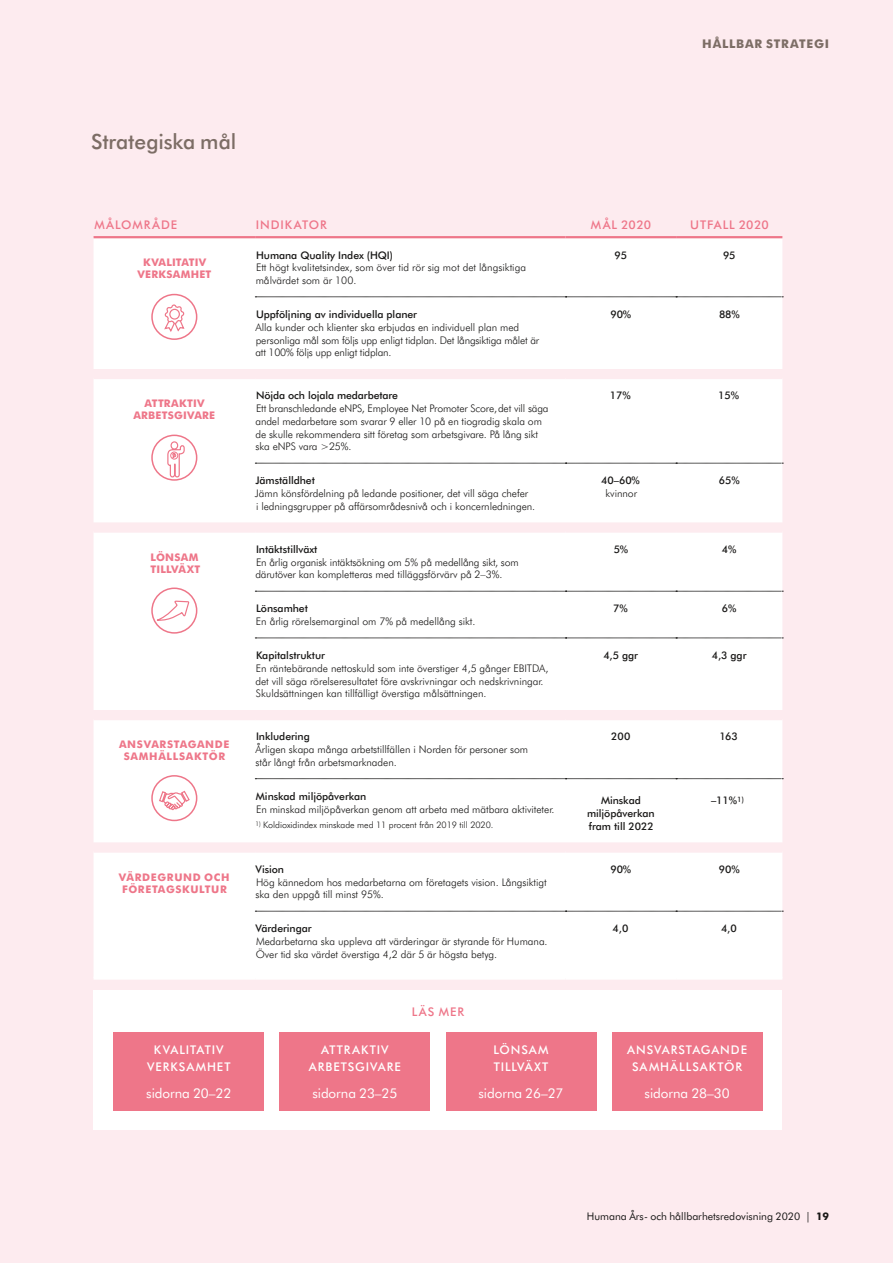
<style>
.page{position:relative;width:893px;height:1263px;background:#fdebef}
.page>*{position:absolute;margin:0;border:0;box-sizing:border-box;transform-origin:0 0}
.t1{font:500 21px "Futura BT";letter-spacing:-.005em;color:#7c6d65}
.t2{font:13.5px "Futura BT";letter-spacing:-.005em;color:#fff}
.t3{font:500 12px/16.5px "Futura BT";letter-spacing:.08em;color:#fff;text-align:center}
.t4{font:500 12px "Futura BT";letter-spacing:.075em;color:#ee7689}
.t5{font:800 12px "Futura BT";color:#7c6d65}
.t6{font:300 10.5px/12.8px "Futura BT";letter-spacing:-.005em;color:#181716}
.t7{font:500 10.5px/12.8px "Futura BT";letter-spacing:-.005em;color:#181716;text-align:center}
.t8{font:10.5px "Futura BT";color:#181716}
.t9{font:800 10.5px/12px "Futura BT";letter-spacing:.04em;color:#ee7689;text-align:center}
.t10{font:800 10.5px/12px "Futura BT";letter-spacing:.065em;color:#ee7689;text-align:center}
.t11{font:800 10.5px/12px "Futura BT";letter-spacing:.06em;color:#ee7689;text-align:center}
.t12{font:800 10.5px/12px "Futura BT";letter-spacing:.02em;color:#ee7689}
.t13{font:300 9px "Futura BT";letter-spacing:-.005em;color:#181716}
.s1{font-weight:800}
</style>
<div class="page">
<div style="left:94px;top:238px;width:688px;height:739px;background:#fff"></div>
<svg style="left:94px;top:369px;width:688px;height:481px;background:#fefdfd"></svg>
<hr style="left:94px;top:236px;width:161px;height:2px;background:#ee7689">
<hr style="left:255px;top:236px;width:311px;height:2px;background:#ee7689">
<hr style="left:566px;top:236px;width:110px;height:2px;background:#ee7689">
<hr style="left:676px;top:236px;width:106px;height:2px;background:#ee7689">
<svg style="left:255px;top:297px;width:528px;height:1px"></svg>
<svg style="left:255px;top:463px;width:528px;height:1px"></svg>
<svg style="left:255px;top:591px;width:528px;height:1px"></svg>
<svg style="left:255px;top:911px;width:528px;height:1px"></svg>
<svg style="left:255px;top:778px;width:528px;height:1px"></svg>
<hr style="left:94px;top:977px;width:161px;height:3px;background:#fff">
<hr style="left:255px;top:977px;width:311px;height:3px;background:#fff">
<hr style="left:566px;top:977px;width:110px;height:3px;background:#fff">
<hr style="left:676px;top:977px;width:106px;height:3px;background:#fff">
<svg style="left:255px;top:638px;width:528px;height:1px"></svg>
<hr style="left:94px;top:376px;width:161px;height:3px;background:#fdebef">
<hr style="left:255px;top:376px;width:311px;height:3px;background:#fdebef">
<hr style="left:566px;top:376px;width:110px;height:3px;background:#fdebef">
<hr style="left:676px;top:376px;width:106px;height:3px;background:#fdebef">
<hr style="left:94px;top:530px;width:161px;height:3px;background:#fdebef">
<hr style="left:255px;top:530px;width:311px;height:3px;background:#fdebef">
<hr style="left:566px;top:530px;width:110px;height:3px;background:#fdebef">
<hr style="left:676px;top:530px;width:106px;height:3px;background:#fdebef">
<hr style="left:94px;top:717px;width:161px;height:3px;background:#fdebef">
<hr style="left:255px;top:717px;width:311px;height:3px;background:#fdebef">
<hr style="left:566px;top:717px;width:110px;height:3px;background:#fdebef">
<hr style="left:676px;top:717px;width:106px;height:3px;background:#fdebef">
<hr style="left:94px;top:850px;width:161px;height:3px;background:#fdebef">
<hr style="left:255px;top:850px;width:311px;height:3px;background:#fdebef">
<hr style="left:566px;top:850px;width:110px;height:3px;background:#fdebef">
<hr style="left:676px;top:850px;width:106px;height:3px;background:#fdebef">
<div style="left:152px;top:295px;width:45px;height:44px;background:#fff;border-radius:50%"></div>
<div style="left:151px;top:294px;width:46px;height:46px;border:2px solid #ee7689;border-radius:50%"></div>
<svg style="left:164px;top:304px;width:21px;height:28px"></svg>
<div style="left:152px;top:435px;width:45px;height:45px;background:#fff;border-radius:50%"></div>
<div style="left:151px;top:435px;width:46px;height:46px;border:2px solid #ee7689;border-radius:50%"></div>
<svg style="left:167px;top:441px;width:18px;height:37px"></svg>
<div style="left:152px;top:588px;width:45px;height:45px;background:#fff;border-radius:50%"></div>
<div style="left:151px;top:587px;width:46px;height:47px;border:2px solid #ee7689;border-radius:50%"></div>
<svg style="left:152px;top:600px;width:38px;height:21px"></svg>
<div style="left:152px;top:776px;width:45px;height:44px;background:#fff;border-radius:50%"></div>
<div style="left:151px;top:775px;width:46px;height:46px;border:2px solid #ee7689;border-radius:50%"></div>
<svg style="left:159px;top:790px;width:32px;height:21px"></svg>
<div style="left:94px;top:991px;width:688px;height:139px;background:#fff"></div>
<div style="left:114px;top:1032px;width:150px;height:79px;background:#ee7689"></div>
<div style="left:280px;top:1032px;width:150px;height:79px;background:#ee7689"></div>
<div style="left:446px;top:1032px;width:150px;height:79px;background:#ee7689"></div>
<div style="left:612px;top:1032px;width:150px;height:79px;background:#ee7689"></div>
<h1 class="t1" style="left:91px;top:128px;width:147px">Strategiska mål</h1>
<p class="t5" style="left:702px;top:36px;width:10px">HÅLLBAR</p>
<p class="t5" style="left:766px;top:36px;width:9px">STRATEGI</p>
<p class="t4" style="left:94px;top:217px;width:84px">MÅLOMRÅDE</p>
<p class="t4" style="left:256px;top:217px;width:72px">INDIKATOR</p>
<p class="t4" style="left:591px;top:217px;width:62px">MÅL 2020</p>
<p class="t4" style="left:690px;top:217px;width:80px">UTFALL 2020</p>
<p class="t9" style="left:137px;top:256px;width:75px">KVALITATIV<br>VERKSAMHET</p>
<p class="t7" style="left:256px;top:248px;width:138px">Humana Quality Index (HQI)</p>
<p class="t6" style="left:256px;top:261px;width:272px">Ett högt kvalitetsindex, som över tid rör sig mot det långsiktiga målvärdet som är 100.</p>
<p class="t7" style="left:615px;top:248px;width:14px">95</p>
<p class="t7" style="left:723px;top:248px;width:14px">95</p>
<p class="t9" style="left:133px;top:397px;width:83px">ATTRAKTIV<br>ARBETSGIVARE</p>
<p class="t12" style="left:150px;top:551px;width:51px">LÖNSAM<br>TILLVÄXT</p>
<p class="t10" style="left:119px;top:738px;width:112px">ANSVARSTAGANDE<br>SAMHÄLLSAKTÖR</p>
<p class="t11" style="left:119px;top:871px;width:112px">VÄRDEGRUND OCH<br>FÖRETAGSKULTUR</p>
<p class="t3" style="left:147px;top:1041px;width:85px">KVALITATIV<br>VERKSAMHET</p>
<p class="t2" style="left:146px;top:1084px;width:87px">sidorna 20–22</p>
<p class="t7" style="left:256px;top:308px;width:163px">Uppföljning av individuella planer</p>
<p class="t6" style="left:255px;top:321px;width:285px">Alla kunder och klienter ska erbjudas en individuell plan med personliga mål som följs upp enligt tidplan. Det långsiktiga målet är att 100% följs upp enligt tidplan.</p>
<p class="t7" style="left:256px;top:389px;width:144px">Nöjda och lojala medarbetare</p>
<p class="t6" style="left:255px;top:402px;width:295px">Ett branschledande eNPS, Employee Net Promoter Score,det vill säga andel medarbetare som svarar 9 eller 10 på en tiogradig skala om de skulle rekommendera sitt företag som arbetsgivare. På lång sikt ska eNPS vara &gt;25%.</p>
<p class="t7" style="left:255px;top:474px;width:61px">Jämställdhet</p>
<p class="t6" style="left:255px;top:487px;width:282px">Jämn könsfördelning på ledande positioner, det vill säga chefer<br>i ledningsgrupper på affärsområdesnivå och i koncernledningen.</p>
<p class="t7" style="left:256px;top:543px;width:63px">Intäktstillväxt</p>
<p class="t6" style="left:255px;top:555px;width:265px">En årlig organisk intäktsökning om 5% på medellång sikt, som därutöver kan kompletteras med tilläggsförvärv på 2–3%.</p>
<p class="t7" style="left:256px;top:602px;width:53px">Lönsamhet</p>
<p class="t6" style="left:256px;top:615px;width:221px">En årlig rörelsemarginal om 7% på medellång sikt.</p>
<p class="t7" style="left:256px;top:649px;width:70px">Kapitalstruktur</p>
<p class="t6" style="left:255px;top:662px;width:295px">En räntebärande nettoskuld som inte överstiger 4,5 gånger EBITDA, det vill säga rörelseresultatet före avskrivningar och nedskrivningar.<br>Skuldsättningen kan tillfälligt överstiga målsättningen.</p>
<p class="t7" style="left:256px;top:730px;width:55px">Inkludering</p>
<p class="t6" style="left:256px;top:743px;width:274px">Årligen skapa många arbetstillfällen i Norden för personer som står långt från arbetsmarknaden.</p>
<p class="t7" style="left:256px;top:790px;width:112px">Minskad miljöpåverkan</p>
<p class="t6" style="left:256px;top:802px;width:300px">En minskad miljöpåverkan genom att arbeta med mätbara aktiviteter.</p>
<p class="t13" style="left:255px;top:819px;width:240px"><sup>1)</sup> Koldioxidindex minskade med 11 procent från 2019 till 2020.</p>
<p class="t7" style="left:256px;top:863px;width:30px">Vision</p>
<p class="t6" style="left:256px;top:875px;width:293px">Hög kännedom hos medarbetarna om företagets vision. Långsiktigt ska den uppgå till minst 95%.</p>
<p class="t7" style="left:256px;top:922px;width:58px">Värderingar</p>
<p class="t6" style="left:256px;top:935px;width:293px">Medarbetarna ska uppleva att värderingar är styrande för Humana.<br>Över tid ska värdet överstiga 4,2 där 5 är högsta betyg.</p>
<p class="t3" style="left:309px;top:1041px;width:94px">ATTRAKTIV<br>ARBETSGIVARE</p>
<p class="t2" style="left:312px;top:1084px;width:87px">sidorna 23–25</p>
<p class="t4" style="left:412px;top:1004px;width:54px">LÄS MER</p>
<p class="t3" style="left:493px;top:1041px;width:57px;text-align:left">LÖNSAM<br>TILLVÄXT</p>
<p class="t2" style="left:478px;top:1084px;width:87px">sidorna 26–27</p>
<p class="t7" style="left:610px;top:308px;width:22px">90%</p>
<p class="t7" style="left:719px;top:308px;width:22px">88%</p>
<p class="t7" style="left:610px;top:389px;width:22px">17%</p>
<p class="t7" style="left:718px;top:389px;width:22px">15%</p>
<p class="t7" style="left:601px;top:474px;width:40px">40–60%</p>
<p class="t6" style="left:605px;top:487px;width:33px">kvinnor</p>
<p class="t7" style="left:719px;top:474px;width:22px">65%</p>
<p class="t7" style="left:614px;top:543px;width:16px">5%</p>
<p class="t7" style="left:722px;top:543px;width:16px">4%</p>
<p class="t7" style="left:613px;top:602px;width:16px">7%</p>
<p class="t7" style="left:722px;top:602px;width:16px">6%</p>
<p class="t7" style="left:603px;top:649px;width:36px">4,5 ggr</p>
<p class="t7" style="left:712px;top:649px;width:36px">4,3 ggr</p>
<p class="t7" style="left:611px;top:730px;width:21px">200</p>
<p class="t7" style="left:719px;top:730px;width:20px">163</p>
<p class="t7" style="left:587px;top:794px;width:69px">Minskad miljöpåverkan fram till 2022</p>
<p class="t7" style="left:711px;top:794px;width:34px">–11%<sup>1)</sup></p>
<p class="t7" style="left:610px;top:863px;width:22px">90%</p>
<p class="t7" style="left:719px;top:863px;width:22px">90%</p>
<p class="t7" style="left:613px;top:922px;width:17px">4,0</p>
<p class="t7" style="left:721px;top:922px;width:17px">4,0</p>
<p class="t3" style="left:627px;top:1041px;width:121px">ANSVARSTAGANDE<br>SAMHÄLLSAKTÖR</p>
<p class="t2" style="left:645px;top:1084px;width:87px">sidorna 28–30</p>
<p class="t8" style="left:587px;top:1209px;width:244px">Humana Års- och hållbarhetsredovisning 2020 | <span class="s1">19</span></p>
</div>
